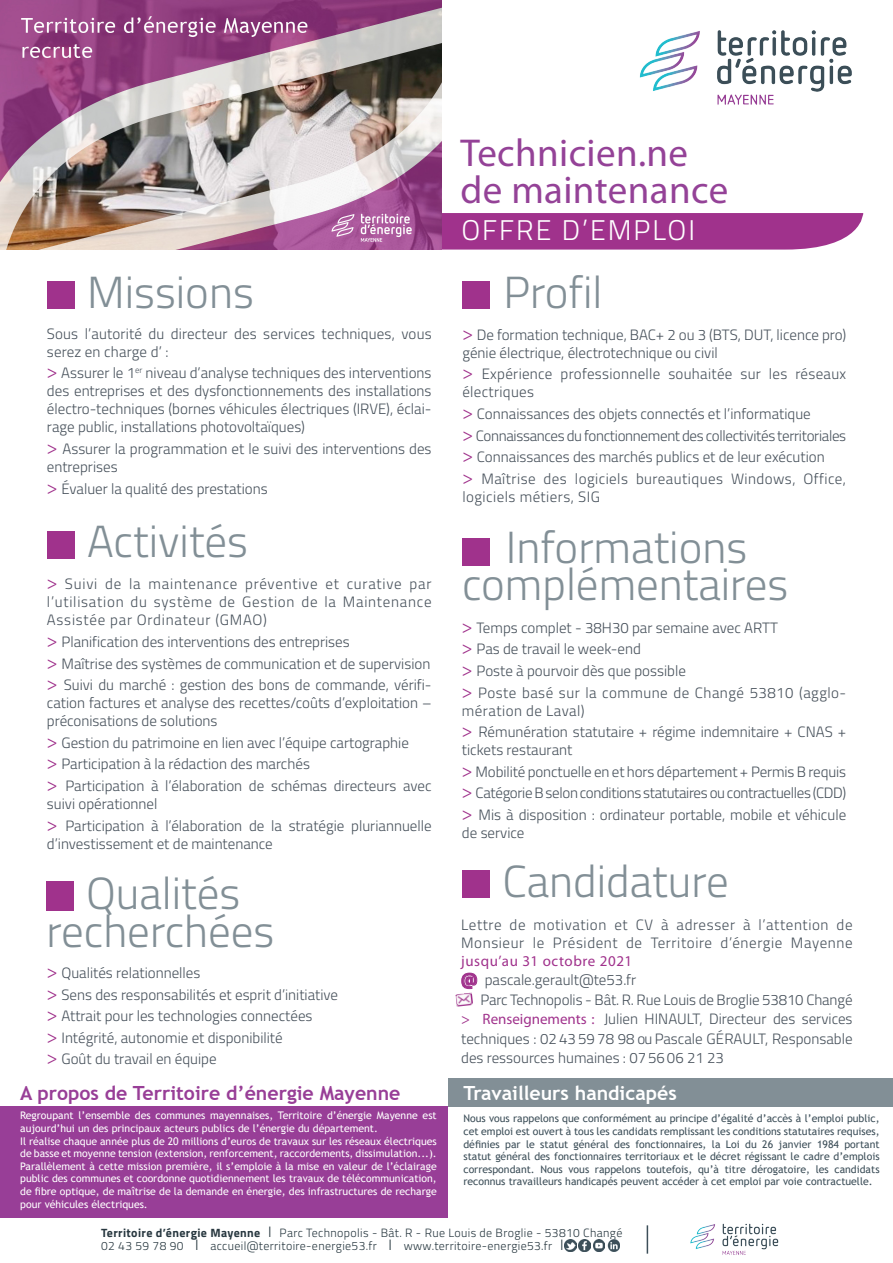
<style>
.page{position:relative;width:893px;height:1263px;background:#fff}
.page>*{position:absolute;margin:0;border:0;box-sizing:border-box;transform-origin:0 0}
.t1{font:300 45px "Titillium";color:#828f96}
.t2{font:39px "Myriad Pro";letter-spacing:.01em;color:#944297}
.t3{font:300 28.5px "Titillium";letter-spacing:.07em;color:#fff}
.t4{font:700 19.5px "Trebuchet MS";color:#983e97}
.t5{font:700 19.5px "Trebuchet MS";color:#fff}
.t6{font:300 15px/18px "Titillium";color:#46505a}
.t7{font:300 15px/18px "Titillium";letter-spacing:.03em;color:#46505a}
.t8{font:300 15px "Titillium";letter-spacing:-.02em;color:#46505a}
.t9{font:300 15px/18px "Titillium";letter-spacing:.02em;color:#46505a}
.t10{font:300 12px "Titillium";letter-spacing:.03em;color:#27373f}
.t11{font:10.5px/12.6px "Trebuchet MS";color:#fff}
.t12{font:10.5px/12.6px "Trebuchet MS";color:#3d4f59;text-align:justify}
.s1{font-family:"Myriad Pro";font-weight:400;font-size:18px;color:#a0328c}
.s2{font-family:"Myriad Pro";font-weight:400;color:#a0328c}
.s3{font-weight:700;font-size:16.5px;color:#a0328c}
.s4{font-weight:700}
.s5{font-size:15px}
</style>
<div class="page">
<div style="left:441px;top:213px;width:422px;height:37px;background:#a0328c"></div>
<img style="left:639px;top:30px;width:213px;height:75px">
<div style="left:47px;top:282px;width:27px;height:27px;background:#a0328c"></div>
<div style="left:47px;top:531px;width:27px;height:27px;background:#a0328c"></div>
<div style="left:47px;top:881px;width:27px;height:29px;background:#a0328c"></div>
<div style="left:462px;top:282px;width:27px;height:27px;background:#a0328c"></div>
<div style="left:462px;top:538px;width:27px;height:27px;background:#a0328c"></div>
<img style="left:0;top:0;width:441px;height:250px">
<div style="left:462px;top:871px;width:27px;height:27px;background:#a0328c"></div>
<img style="left:690px;top:1223px;width:89px;height:32px">
<svg style="left:461px;top:972px;width:16px;height:17px"></svg>
<img style="left:455px;top:992px;width:18px;height:15px">
<svg style="left:565px;top:1239px;width:40px;height:12px"></svg>
<svg style="left:647px;top:1225px;width:1px;height:28px"></svg>
<div style="left:0;top:1106px;width:448px;height:112px;background:#983e97"></div>
<div style="left:449px;top:1079px;width:444px;height:28px;background:#828f96"></div>
<img style="left:607px;top:1240px;width:13px;height:12px">
<p class="t2" style="left:460px;top:129px;width:229px">Technicien.ne</p>
<p class="t2" style="left:460px;top:166px;width:269px">de maintenance</p>
<p class="t1" style="left:87px;top:260px;width:168px">Missions</p>
<p class="t6" style="left:47px;top:324px;width:386px">Sous l’autorité du directeur des services techniques, vous serez en charge d’ :</p>
<p class="t6" style="left:47px;top:363px;width:386px;text-align:justify"><span class="s1">&gt;</span> Assurer le 1<sup>er</sup> niveau d’analyse techniques des interventions des entreprises et des dysfonctionnements des installations électro-techniques (bornes véhicules électriques (IRVE), éclai&shy;rage public, installations photovoltaïques)</p>
<p class="t6" style="left:47px;top:439px;width:386px"><span class="s1">&gt;</span> Assurer la programmation et le suivi des interventions des entreprises</p>
<p class="t6" style="left:47px;top:478px;width:222px"><span class="s1">&gt;</span> Évaluer la qualité des prestations</p>
<p class="t1" style="left:87px;top:509px;width:163px">Activités</p>
<p class="t6" style="left:47px;top:574px;width:386px;text-align:justify"><span class="s1">&gt;</span> Suivi de la maintenance préventive et curative par l’utilisation du système de Gestion de la Maintenance Assistée par Ordinateur (GMAO)</p>
<p class="t6" style="left:47px;top:632px;width:304px"><span class="s1">&gt;</span> Planification des interventions des entreprises</p>
<p class="t6" style="left:47px;top:653px;width:385px"><span class="s1">&gt;</span> Maîtrise des systèmes de communication et de supervision</p>
<p class="t6" style="left:47px;top:675px;width:386px;text-align:justify"><span class="s1">&gt;</span> Suivi du marché : gestion des bons de commande, vérifi&shy;cation factures et analyse des recettes/coûts d’exploitation – préconisations de solutions</p>
<p class="t6" style="left:47px;top:733px;width:364px"><span class="s1">&gt;</span> Gestion du patrimoine en lien avec l’équipe cartographie</p>
<p class="t6" style="left:47px;top:754px;width:265px"><span class="s1">&gt;</span> Participation à la rédaction des marchés</p>
<p class="t6" style="left:47px;top:776px;width:386px"><span class="s1">&gt;</span> Participation à l’élaboration de schémas directeurs avec suivi opérationnel</p>
<p class="t6" style="left:47px;top:815px;width:386px"><span class="s1">&gt;</span> Participation à l’élaboration de la stratégie pluriannuelle d’investissement et de maintenance</p>
<p class="t1" style="left:86px;top:861px;width:156px">Qualités</p>
<p class="t1" style="left:46px;top:898px;width:229px">recherchées</p>
<p class="t6" style="left:47px;top:963px;width:155px"><span class="s1">&gt;</span> Qualités relationnelles</p>
<p class="t6" style="left:47px;top:985px;width:293px"><span class="s1">&gt;</span> Sens des responsabilités et esprit d’initiative</p>
<p class="t6" style="left:47px;top:1006px;width:267px"><span class="s1">&gt;</span> Attrait pour les technologies connectées</p>
<p class="t6" style="left:47px;top:1028px;width:237px"><span class="s1">&gt;</span> Intégrité, autonomie et disponibilité</p>
<p class="t6" style="left:47px;top:1049px;width:171px"><span class="s1">&gt;</span> Goût du travail en équipe</p>
<p class="t4" style="left:20px;top:1080px;width:382px">A propos de Territoire d’énergie Mayenne</p>
<p class="t11" style="left:20px;top:1109px;width:418px">Regroupant l’ensemble des communes mayennaises, Territoire d’énergie Mayenne est aujourd’hui un des principaux acteurs publics de l’énergie du département.</p>
<p class="t11" style="left:20px;top:1134px;width:418px;text-align:justify">Il réalise chaque année plus de 20 millions d’euros de travaux sur les réseaux électriques de basse et moyenne tension (extension, renforcement, raccordements, dissimulation...).<br>Parallèlement à cette mission première, il s’emploie à la mise en valeur de l’éclairage public des communes et coordonne quotidiennement les travaux de télécommunication, de fibre optique, de maîtrise de la demande en énergie, des infrastructures de recharge pour véhicules électriques.</p>
<p class="t3" style="left:461px;top:209px;width:235px">OFFRE D’EMPLOI</p>
<p class="t1" style="left:503px;top:260px;width:100px">Profil</p>
<p class="t6" style="left:462px;top:325px;width:385px"><span class="s1">&gt;</span> De formation technique, BAC+ 2 ou 3 (BTS, DUT, licence pro) génie électrique, électrotechnique ou civil</p>
<p class="t9" style="left:462px;top:364px;width:385px"><span class="s1">&gt;</span> Expérience professionnelle souhaitée sur les réseaux électriques</p>
<p class="t6" style="left:462px;top:404px;width:350px"><span class="s1">&gt;</span> Connaissances des objets connectés et l’informatique</p>
<p class="t8" style="left:462px;top:425px;width:385px"><span class="s1">&gt;</span> Connaissances du fonctionnement des collectivités territoriales</p>
<p class="t6" style="left:462px;top:447px;width:364px"><span class="s1">&gt;</span> Connaissances des marchés publics et de leur exécution</p>
<p class="t7" style="left:462px;top:469px;width:385px"><span class="s1">&gt;</span> Maîtrise des logiciels bureautiques Windows, Office, logiciels métiers, SIG</p>
<p class="t1" style="left:506px;top:514px;width:243px">Informations</p>
<p class="t1" style="left:462px;top:552px;width:328px">complémentaires</p>
<p class="t6" style="left:462px;top:618px;width:317px"><span class="s1">&gt;</span> Temps complet - 38H30 par semaine avec ARTT</p>
<p class="t6" style="left:462px;top:639px;width:180px"><span class="s1">&gt;</span> Pas de travail le week-end</p>
<p class="t6" style="left:462px;top:661px;width:225px"><span class="s1">&gt;</span> Poste à pourvoir dès que possible</p>
<p class="t7" style="left:462px;top:683px;width:386px"><span class="s1">&gt;</span> Poste basé sur la commune de Changé 53810 (agglo&shy;mération de Laval)</p>
<p class="t6" style="left:462px;top:722px;width:386px"><span class="s1">&gt;</span> Rémunération statutaire + régime indemnitaire + CNAS + tickets restaurant</p>
<p class="t6" style="left:462px;top:762px;width:386px"><span class="s1">&gt;</span> Mobilité ponctuelle en et hors département + Permis B requis</p>
<p class="t8" style="left:462px;top:782px;width:386px"><span class="s1">&gt;</span> Catégorie B selon conditions statutaires ou contractuelles (CDD)</p>
<p class="t6" style="left:462px;top:805px;width:386px"><span class="s1">&gt;</span> Mis à disposition : ordinateur portable, mobile et véhicule de service</p>
<p class="t1" style="left:502px;top:849px;width:228px">Candidature</p>
<p class="t6" style="left:461px;top:915px;width:393px;text-align:justify">Lettre de motivation et CV à adresser à l’attention de Monsieur le Président de Territoire d’énergie Mayenne <span class="s2">jusqu’au 31 octobre 2021</span></p>
<p class="t6" style="left:461px;top:970px;width:177px"><span class="s3">@</span> pascale.gerault@te53.fr</p>
<p class="t6" style="left:480px;top:990px;width:374px">Parc Technopolis - Bât. R. Rue Louis de Broglie 53810 Changé</p>
<p class="t6" style="left:461px;top:1008px;width:393px;line-height:19.5px;text-align:justify"><span class="s2">&gt; Renseignements :</span> Julien HINAULT, Directeur des services techniques : 02 43 59 78 98 ou Pascale GÉRAULT, Responsable des ressources humaines : 075606 21 23</p>
<p class="t5" style="left:463px;top:1081px;width:215px">Travailleurs handicapés</p>
<p class="t12" style="left:463px;top:1112px;width:418px">Nous vous rappelons que conformément au principe d’égalité d’accès à l’emploi public, cet emploi est ouvert à tous les candidats remplissant les conditions statutaires requises, définies par le statut général des fonctionnaires, la Loi du 26 janvier 1984 portant statut général des fonctionnaires territoriaux et le décret régissant le cadre d’emplois correspondant. Nous vous rappelons toutefois, qu’à titre dérogatoire, les candidats reconnus travailleurs handicapés peuvent accéder à cet emploi par voie contractuelle.</p>
<p class="t10" style="left:101px;top:1224px;width:523px"><span class="s4">Territoire d’énergie Mayenne</span> <span class="s5">I</span> Parc Technopolis - Bât. R - Rue Louis de Broglie - 53810 Changé</p>
<p class="t10" style="left:101px;top:1237px;width:464px">02 43 59 78 90 <span class="s5">I</span> accueil@territoire-energie53.fr <span class="s5">I</span> www.territoire-energie53.fr <span class="s5">I</span></p>
</div>
